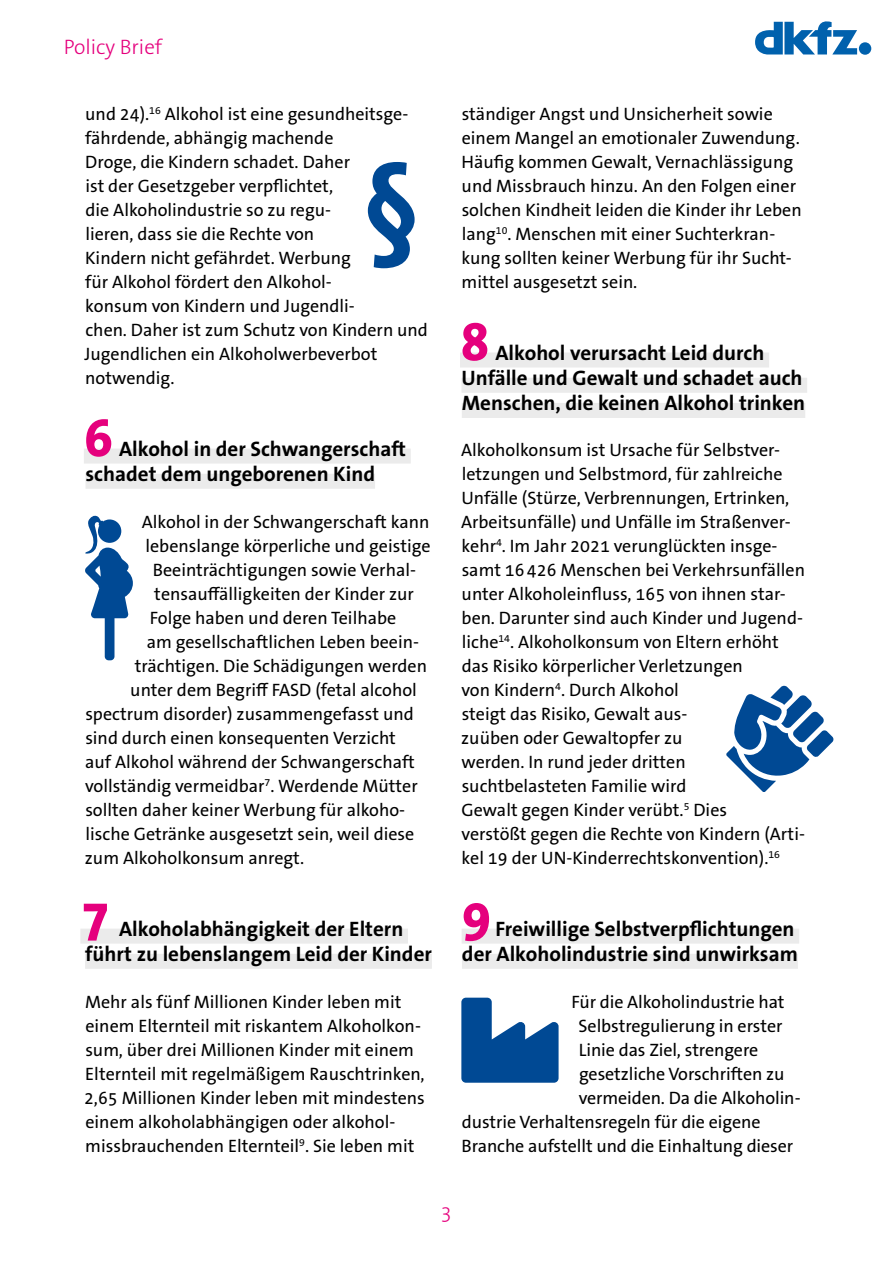
<style>
.page{position:relative;width:893px;height:1263px;background:#fff}
.page>*{position:absolute;margin:0;border:0;box-sizing:border-box;transform-origin:0 0}
.t1{font:800 54px "The Sans B W8";color:#e5007d}
.t2{font:700 21px/25.2px "The Sans B W7";color:#000;text-align:center}
.t3{font:300 21px "The Sans B W3";color:#e5007d}
.t4{font:18px/24px "The Sans B W5 Plain";color:#000}
</style>
<div class="page">
<div style="left:859px;top:42px;width:12px;height:13px;background:#0061ad;border-radius:50%"></div>
<svg style="left:755px;top:21px;width:102px;height:33px"></svg>
<div style="left:84px;top:449px;width:327px;height:15px;background:#ebebeb"></div>
<div style="left:86px;top:474px;width:289px;height:15px;background:#ebebeb"></div>
<div style="left:80px;top:929px;width:328px;height:15px;background:#ebebeb"></div>
<div style="left:85px;top:954px;width:347px;height:15px;background:#ebebeb"></div>
<div style="left:460px;top:353px;width:309px;height:15px;background:#ebebeb"></div>
<div style="left:461px;top:378px;width:346px;height:15px;background:#ebebeb"></div>
<div style="left:462px;top:403px;width:343px;height:15px;background:#ebebeb"></div>
<div style="left:462px;top:929px;width:337px;height:15px;background:#ebebeb"></div>
<div style="left:462px;top:954px;width:336px;height:15px;background:#ebebeb"></div>
<svg style="left:368px;top:162px;width:47px;height:106px"></svg>
<svg style="left:85px;top:515px;width:48px;height:145px"></svg>
<svg style="left:726px;top:685px;width:108px;height:107px"></svg>
<svg style="left:461px;top:998px;width:98px;height:85px"></svg>
<p class="t3" style="left:64px;top:34px;width:100px">Policy Brief</p>
<p class="t4" style="left:85px;top:102px;width:345px">und 24).<sup>16</sup> Alkohol ist eine gesundheitsge&shy;fährdende, abhängig machende<br>Droge, die Kindern schadet. Daher<br>ist der Gesetzgeber verpflichtet,<br>die Alkoholindustrie so zu regu-<br>lieren, dass sie die Rechte von<br>Kindern nicht gefährdet. Werbung<br>für Alkohol fördert den Alkohol-<br>konsum von Kindern und Jugendli-<br>chen. Daher ist zum Schutz von Kindern und Jugendlichen ein Alkoholwerbeverbot notwendig.</p>
<h3 class="t1" style="left:84px;top:403px;width:31px">6</h3>
<h3 class="t2" style="left:86px;top:436px;width:322px;text-align:left;text-indent:34px">Alkohol in der Schwangerschaft schadet dem ungeborenen Kind</h3>
<p class="t4" style="left:142px;top:510px;width:289px">Alkohol in der Schwangerschaft kann</p>
<p class="t4" style="left:145px;top:534px;width:287px">lebenslange körperliche und geistige</p>
<p class="t4" style="left:153px;top:558px;width:265px">Beeinträchtigungen sowie Verhal-</p>
<p class="t4" style="left:154px;top:582px;width:261px">tensauffälligkeiten der Kinder zur</p>
<p class="t4" style="left:150px;top:606px;width:248px">Folge haben und deren Teilhabe</p>
<p class="t4" style="left:147px;top:630px;width:274px">am gesellschaftlichen Leben beein-</p>
<p class="t4" style="left:135px;top:654px;width:294px">trächtigen. Die Schädigungen werden</p>
<p class="t4" style="left:130px;top:678px;width:288px">unter dem Begriff FASD (fetal alcohol</p>
<p class="t4" style="left:85px;top:702px;width:330px">spectrum disorder) zusammengefasst und</p>
<p class="t4" style="left:85px;top:726px;width:312px">sind durch einen konsequenten Verzicht</p>
<p class="t4" style="left:85px;top:750px;width:331px">auf Alkohol während der Schwangerschaft</p>
<p class="t4" style="left:85px;top:774px;width:334px">vollständig vermeidbar<sup>7</sup>. Werdende Mütter</p>
<p class="t4" style="left:85px;top:798px;width:321px">sollten daher keiner Werbung für alkoho-</p>
<p class="t4" style="left:85px;top:822px;width:330px">lische Getränke ausgesetzt sein, weil diese</p>
<p class="t4" style="left:85px;top:846px;width:221px">zum Alkoholkonsum anregt.</p>
<h3 class="t1" style="left:80px;top:883px;width:31px">7</h3>
<h3 class="t2" style="left:85px;top:916px;width:348px">Alkoholabhängigkeit der Eltern<br>führt zu lebenslangem Leid der Kinder</h3>
<p class="t4" style="left:84px;top:990px;width:342px">Mehr als fünf Millionen Kinder leben mit einem Elternteil mit riskantem Alkoholkon&shy;sum, über drei Millionen Kinder mit einem Elternteil mit regelmäßigem Rauschtrinken, 2,65 Millionen Kinder leben mit mindestens einem alkoholabhängigen oder alkohol&shy;missbrauchenden Elternteil<sup>9</sup>. Sie leben mit</p>
<p class="t4" style="left:462px;top:102px;width:342px">ständiger Angst und Unsicherheit sowie einem Mangel an emotionaler Zuwendung.<br>Häufig kommen Gewalt, Vernachlässigung und Missbrauch hinzu. An den Folgen einer solchen Kindheit leiden die Kinder ihr Leben lang<sup>10</sup>. Menschen mit einer Suchterkran&shy;kung sollten keiner Werbung für ihr Sucht&shy;mittel ausgesetzt sein.</p>
<h3 class="t1" style="left:460px;top:307px;width:31px">8</h3>
<h3 class="t2" style="left:461px;top:340px;width:345px">Alkohol verursacht Leid durch<br>Unfälle und Gewalt und schadet auch<br>Menschen, die keinen Alkohol trinken</h3>
<p class="t4" style="left:461px;top:438px;width:345px">Alkoholkonsum ist Ursache für Selbstver&shy;letzungen und Selbstmord, für zahlreiche Unfälle (Stürze, Verbrennungen, Ertrinken, Arbeitsunfälle) und Unfälle im Straßenver&shy;kehr<sup>4</sup>. Im Jahr 2021 verunglückten insge&shy;samt 16426 Menschen bei Verkehrsunfällen unter Alkoholeinfluss, 165 von ihnen star&shy;ben. Darunter sind auch Kinder und Jugend&shy;liche<sup>14</sup>. Alkoholkonsum von Eltern erhöht das Risiko körperlicher Verletzungen<br>von Kindern<sup>4</sup>. Durch Alkohol<br>steigt das Risiko, Gewalt aus-<br>zuüben oder Gewaltopfer zu<br>werden. In rund jeder dritten suchtbelasteten Familie wird<br>Gewalt gegen Kinder verübt.<sup>5</sup> Dies<br>verstößt gegen die Rechte von Kindern (Arti&shy;kel 19 der UN-Kinderrechtskonvention).<sup>16</sup></p>
<h3 class="t1" style="left:462px;top:883px;width:31px">9</h3>
<h3 class="t2" style="left:462px;top:916px;width:337px;text-align:right">Freiwillige Selbstverpflichtungen<br>der Alkoholindustrie sind unwirksam</h3>
<p class="t4" style="left:571px;top:990px;width:215px">Für die Alkoholindustrie hat</p>
<p class="t4" style="left:579px;top:1014px;width:205px">Selbstregulierung in erster</p>
<p class="t4" style="left:579px;top:1038px;width:181px">Linie das Ziel, strengere</p>
<p class="t4" style="left:579px;top:1062px;width:207px">gesetzliche Vorschriften zu</p>
<p class="t4" style="left:579px;top:1086px;width:223px">vermeiden. Da die Alkoholin-</p>
<p class="t4" style="left:462px;top:1110px;width:300px">dustrie Verhaltensregeln für die eigene</p>
<p class="t4" style="left:462px;top:1134px;width:333px">Branche aufstellt und die Einhaltung dieser</p>
<p class="t3" style="left:441px;top:1200px;width:13px">3</p>
</div>
